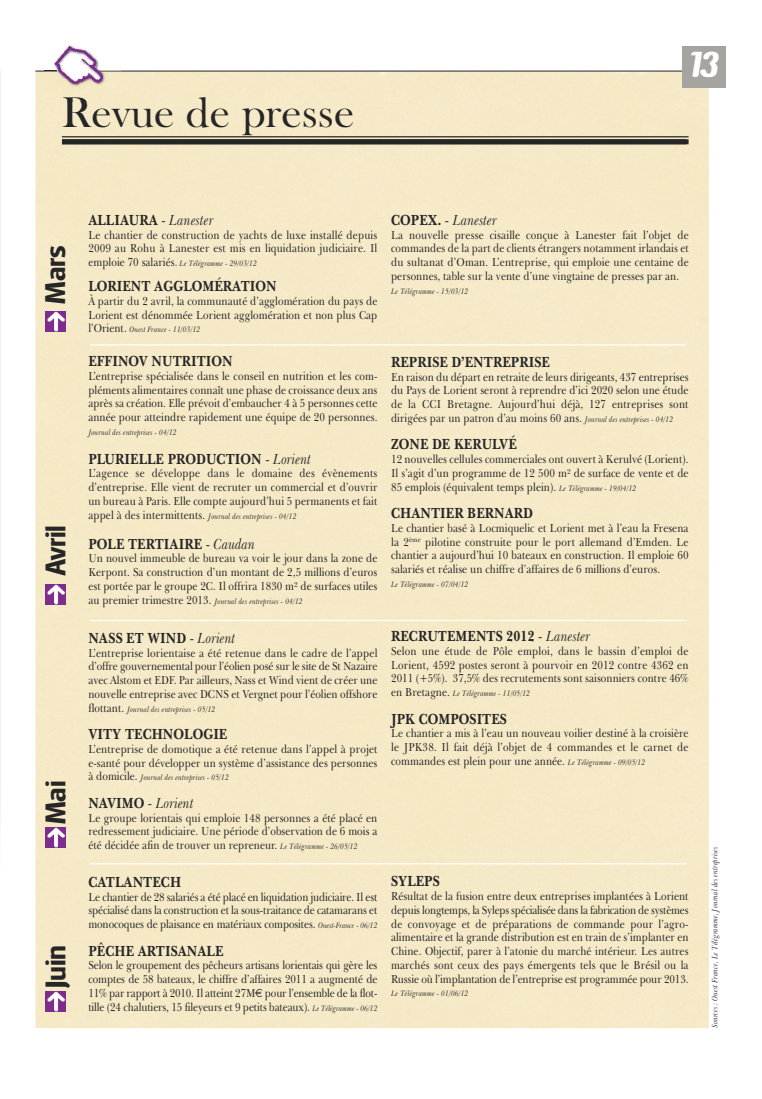
<style>
.page{position:relative;width:762px;height:1099px;background:#fff}
.page>*{position:absolute;margin:0;border:0;box-sizing:border-box;transform-origin:0 0}
.t1{font:43.75px "Bask Old Face";color:#272627;scale:1.04 1}
.t2{font:700 39.38px "Hangover";color:#fff;scale:1.26 1}
.t3{font:600 27.5px "Glasgow";color:#272627;scale:1.04 1}
.t4{font:700 15px "Baskerville BT";letter-spacing:.005em;color:#272627;scale:.85 1}
.t5{font:italic 15px "Baskerville BT";letter-spacing:.005em;color:#272627;scale:.85 1}
.t6{font:11.88px/13.8px "Baskerville BT";letter-spacing:.005em;color:#272627;text-align:justify;scale:.85 1}
.t7{font:italic 8.12px "Baskerville BT";letter-spacing:.015em;color:#272627;scale:.85 1}
.s1{font-weight:400}
.s2{font-weight:400;font-style:italic}
.s3{font-style:normal;font-size:11.88px}
.s4{font-weight:700;font-style:normal}
.s5{font-style:normal}
.s6{font-style:italic;font-size:8.12px}
.s7{font-family:"Euro Sans"}
</style>
<div class="page">
<hr style="left:0;top:71px;width:1px;height:689px;background:#e9eef7">
<hr style="left:0;top:760px;width:1px;height:120px;background:#f4f6fb">
<hr style="left:0;top:524px;width:1px;height:238px;background:#e39a33">
<div style="left:35px;top:72px;width:674px;height:956px;background:#f5e9c7"></div>
<hr style="left:35px;top:71px;width:675px;height:1px;background:#272627">
<div style="left:682px;top:46px;width:44px;height:42px;background:#a5a49f"></div>
<div style="left:45px;top:312px;width:21px;height:20px;background:#7d2d8c"></div>
<img style="left:47px;top:312px;width:18px;height:20px">
<div style="left:45px;top:584px;width:21px;height:20px;background:#7d2d8c"></div>
<img style="left:47px;top:584px;width:18px;height:20px">
<div style="left:45px;top:827px;width:21px;height:20px;background:#7d2d8c"></div>
<img style="left:47px;top:827px;width:18px;height:20px">
<div style="left:45px;top:991px;width:21px;height:20px;background:#7d2d8c"></div>
<img style="left:47px;top:991px;width:18px;height:20px">
<img style="left:45px;top:83px;width:76px;height:18px">
<svg style="left:45px;top:70px;width:76px;height:13px"></svg>
<img style="left:63px;top:97px;width:24px;height:4px">
<img style="left:50px;top:45px;width:64px;height:49px">
<div style="left:62px;top:139px;width:626px;height:5px;background:#272627"></div>
<hr style="left:90px;top:344px;width:596px;height:1px;background:#fff">
<hr style="left:90px;top:620px;width:596px;height:1px;background:#fff">
<hr style="left:90px;top:863px;width:596px;height:1px;background:#fff">
<hr style="left:62px;top:136px;width:626px;height:1px;background:#272627">
<h1 class="t1" style="left:62px;top:86px;width:283px">Revue de presse</h1>
<h2 class="t2" style="left:689px;top:44px;width:26px">13</h2>
<h3 class="t3" style="left:40px;top:304px;width:57px;rotate:-90deg">Mars</h3>
<h3 class="t3" style="left:40px;top:575px;width:50px;rotate:-90deg">Avril</h3>
<h3 class="t3" style="left:40px;top:824px;width:44px;rotate:-90deg">Mai</h3>
<h3 class="t3" style="left:40px;top:988px;width:43px;rotate:-90deg">Juin</h3>
<p class="t4" style="left:88px;top:214px;width:149px">ALLIAURA <span class="s1">-</span> <span class="s2">Lanester</span></p>
<p class="t6" style="left:88px;top:229px;width:341px">Le chantier de construction de yachts de luxe installé depuis<br>2009 au Rohu à Lanester est mis en liquidation judiciaire. Il</p>
<p class="t7" style="left:88px;top:260px;width:200px"><span class="s3">emploie 70 salariés.</span> Le Télégramme - 29/03/12</p>
<p class="t4" style="left:88px;top:280px;width:223px">LORIENT AGGLOMÉRATION</p>
<p class="t6" style="left:88px;top:295px;width:342px">À partir du 2 avril, la communauté d’agglomération du pays de<br>Lorient est dénommée Lorient agglomération et non plus Cap</p>
<p class="t7" style="left:88px;top:326px;width:133px"><span class="s3">l’Orient.</span> Ouest France - 11/03/12</p>
<p class="t4" style="left:88px;top:355px;width:171px">EFFINOV NUTRITION</p>
<p class="t6" style="left:88px;top:370px;width:342px">L’entreprise spécialisée dans le conseil en nutrition et les com&shy;pléments alimentaires connaît une phase de croissance deux ans après sa création. Elle prévoit d’embaucher 4 à 5 personnes cette année pour atteindre rapidement une équipe de 20 personnes.</p>
<p class="t7" style="left:88px;top:429px;width:105px">Journal des entreprises - 04/12</p>
<p class="t4" style="left:88px;top:453px;width:263px">PLURIELLE PRODUCTION <span class="s1">-</span> <span class="s2">Lorient</span></p>
<p class="t6" style="left:88px;top:468px;width:342px">L’agence se développe dans le domaine des évènements d’entreprise. Elle vient de recruter un commercial et d’ouvrir un bureau à Paris. Elle compte aujourd’hui 5 permanents et fait</p>
<p class="t7" style="left:88px;top:513px;width:246px"><span class="s3">appel à des intermittents.</span> Journal des entreprises - 04/12</p>
<p class="t4" style="left:88px;top:538px;width:198px">POLE TERTIAIRE <span class="s1">-</span> <span class="s2">Caudan</span></p>
<p class="t6" style="left:88px;top:553px;width:342px">Un nouvel immeuble de bureau va voir le jour dans la zone de Kerpont. Sa construction d’un montant de 2,5 millions d’euros est portée par le groupe 2C. Il offrira 1830 m² de surfaces utiles</p>
<p class="t7" style="left:88px;top:598px;width:254px"><span class="s3">au premier trimestre 2013.</span> Journal des entreprises - 04/12</p>
<p class="t4" style="left:88px;top:632px;width:174px">NASS ET WIND <span class="s1">-</span> <span class="s2">Lorient</span></p>
<p class="t6" style="left:88px;top:647px;width:342px">L’entreprise lorientaise a été retenue dans le cadre de l’appel d’offre gouvernemental pour l’éolien posé sur le site de St Nazaire avec Alstom et EDF. Par ailleurs, Nass et Wind vient de créer une nouvelle entreprise avec DCNS et Vergnet pour l’éolien offshore</p>
<p class="t7" style="left:88px;top:705px;width:151px"><span class="s3">flottant.</span> Journal des entreprises - 05/12</p>
<p class="t4" style="left:88px;top:728px;width:165px">VITY TECHNOLOGIE</p>
<p class="t6" style="left:88px;top:743px;width:342px">L’entreprise de domotique a été retenue dans l’appel à projet e-santé pour développer un système d’assistance des personnes</p>
<p class="t7" style="left:88px;top:774px;width:167px"><span class="s3">à domicile.</span> Journal des entreprises - 05/12</p>
<p class="t5" style="left:88px;top:797px;width:125px"><span class="s4">NAVIMO</span> <span class="s5">-</span> Lorient</p>
<p class="t6" style="left:88px;top:812px;width:342px">Le groupe lorientais qui emploie 148 personnes a été placé en redressement judiciaire. Une période d’observation de 6 mois a été décidée afin de trouver un repreneur. <span class="s6">Le Télégramme - 26/05/12</span></p>
<p class="t4" style="left:88px;top:876px;width:111px">CATLANTECH</p>
<p class="t6" style="left:88px;top:891px;width:342px">Le chantier de 28 salariés a été placé en liquidation judiciaire. Il est spécialisé dans la construction et la sous-traitance de catamarans et monocoques de plaisance en matériaux composites. <span class="s6">Ouest-France - 06/12</span></p>
<p class="t4" style="left:88px;top:944px;width:160px">PÊCHE ARTISANALE</p>
<p class="t6" style="left:88px;top:959px;width:342px">Selon le groupement des pêcheurs artisans lorientais qui gère les comptes de 58 bateaux, le chiffre d’affaires 2011 a augmenté de 11% par rapport à 2010. Il atteint 27M<span class="s7">€</span> pour l’ensemble de la flot&shy;tille (24 chalutiers, 15 fileyeurs et 9 petits bateaux). <span class="s6">Le Télégramme - 06/12</span></p>
<p class="t5" style="left:391px;top:214px;width:126px"><span class="s4">COPEX.</span> <span class="s5">-</span> Lanester</p>
<p class="t6" style="left:391px;top:229px;width:352px">La nouvelle presse cisaille conçue à Lanester fait l’objet de commandes de la part de clients étrangers notamment irlandais et du sultanat d’Oman. L’entreprise, qui emploie une centaine de personnes, table sur la vente d’une vingtaine de presses par an.</p>
<p class="t7" style="left:391px;top:288px;width:92px">Le Télégramme - 15/03/12</p>
<p class="t4" style="left:391px;top:356px;width:188px">REPRISE D’ENTREPRISE</p>
<p class="t6" style="left:391px;top:371px;width:351px">En raison du départ en retraite de leurs dirigeants, 437 entreprises du Pays de Lorient seront à reprendre d’ici 2020 selon une étude de la CCI Bretagne. Aujourd’hui déjà, 127 entreprises sont dirigées par un patron d’au moins 60 ans. <span class="s6">Journal des entreprises - 04/12</span></p>
<p class="t4" style="left:391px;top:438px;width:149px">ZONE DE KERULVÉ</p>
<p class="t6" style="left:391px;top:453px;width:351px">12 nouvelles cellules commerciales ont ouvert à Kerulvé (Lorient).<br>Il s’agit d’un programme de 12 500 m² de surface de vente et de 85 emplois (équivalent temps plein). <span class="s6">Le Télégramme - 19/04/12</span></p>
<p class="t4" style="left:391px;top:507px;width:168px">CHANTIER BERNARD</p>
<p class="t6" style="left:391px;top:522px;width:351px">Le chantier basé à Locmiquelic et Lorient met à l’eau la Fresena la 2<sup>ème</sup> pilotine construite pour le port allemand d’Emden. Le chantier a aujourd’hui 10 bateaux en construction. Il emploie 60 salariés et réalise un chiffre d’affaires de 6 millions d’euros.</p>
<p class="t7" style="left:391px;top:581px;width:92px">Le Télégramme - 07/04/12</p>
<p class="t4" style="left:391px;top:630px;width:236px">RECRUTEMENTS 2012 <span class="s1">-</span> <span class="s2">Lanester</span></p>
<p class="t6" style="left:391px;top:645px;width:351px">Selon une étude de Pôle emploi, dans le bassin d’emploi de Lorient, 4592 postes seront à pourvoir en 2012 contre 4362 en 2011 (+5%). 37,5% des recrutements sont saisonniers contre 46%</p>
<p class="t7" style="left:391px;top:690px;width:165px"><span class="s3">en Bretagne.</span> Le Télégramme - 11/05/12</p>
<p class="t4" style="left:391px;top:713px;width:138px">JPK COMPOSITES</p>
<p class="t6" style="left:391px;top:727px;width:351px">Le chantier a mis à l’eau un nouveau voilier destiné à la croisière le JPK38. Il fait déjà l’objet de 4 commandes et le carnet de commandes est plein pour une année. <span class="s6">Le Télégramme - 09/05/12</span></p>
<p class="t4" style="left:391px;top:875px;width:59px">SYLEPS</p>
<p class="t6" style="left:391px;top:890px;width:351px">Résultat de la fusion entre deux entreprises implantées à Lorient depuis longtemps, la Syleps spécialisée dans la fabrication de systèmes de convoyage et de préparations de commande pour l’agro&shy;alimentaire et la grande distribution est en train de s’implanter en Chine. Objectif, parer à l’atonie du marché intérieur. Les autres marchés sont ceux des pays émergents tels que le Brésil ou la Russie où l’implantation de l’entreprise est programmée pour 2013.</p>
<p class="t7" style="left:391px;top:990px;width:92px">Le Télégramme - 01/06/12</p>
<p class="t7" style="left:712px;top:1028px;width:215px;rotate:-90deg">Sources : Ouest France, Le Télégramme, Journal des entreprises</p>
</div>
